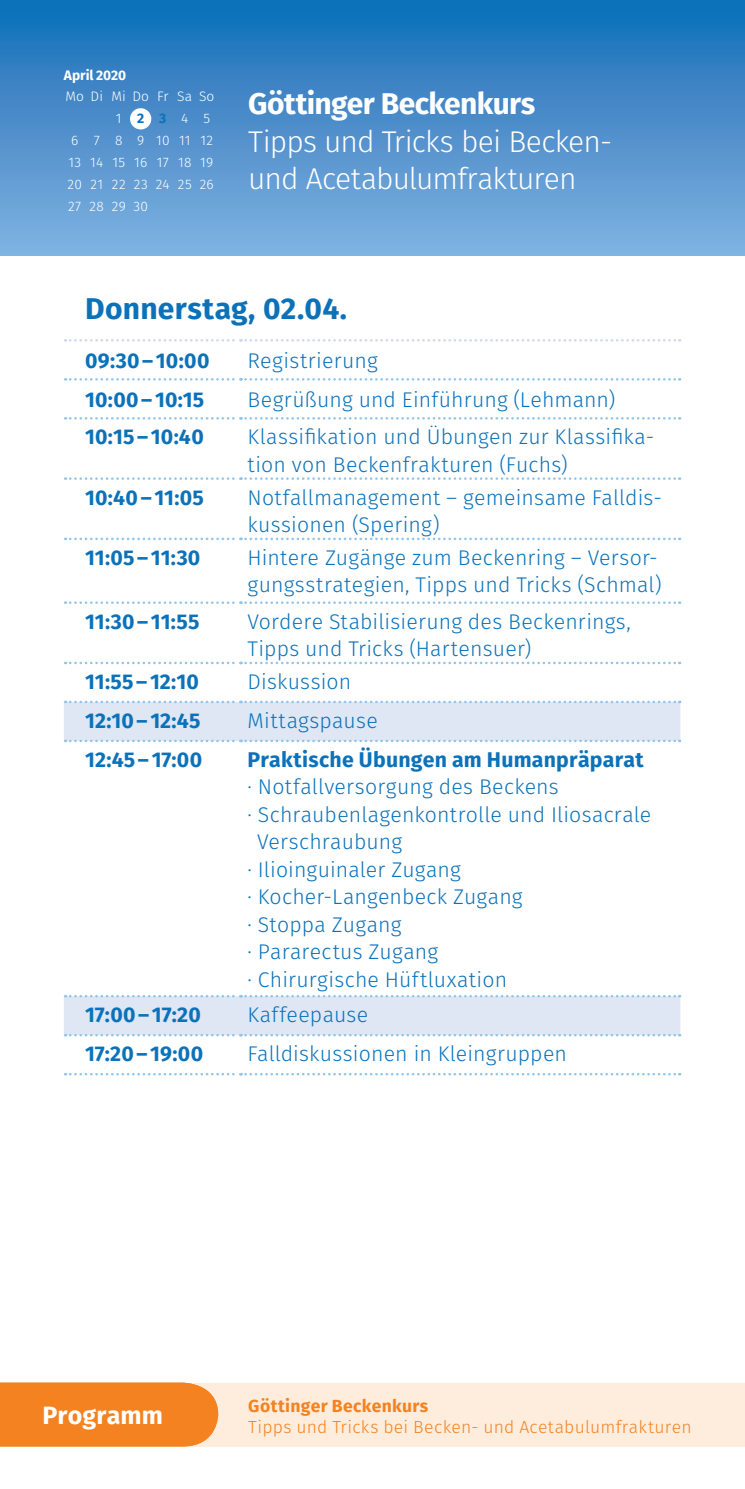
<style>
.page{position:relative;width:745px;height:1489px;background:#fff}
.page>*{position:absolute;margin:0;border:0;box-sizing:border-box;transform-origin:0 0}
.t1{font:300 30px/37.5px "Fira Sans";letter-spacing:-.03em;color:#fff}
.t2{font:700 30px "Fira Sans";letter-spacing:-.02em;color:#fff}
.t3{font:700 30px "Fira Sans";letter-spacing:.01em;color:#0b72ba}
.t4{font:700 25px "Fira Sans";letter-spacing:.005em;color:#fff}
.t5{font:300 21.25px/27.5px "Fira Sans";letter-spacing:.01em;color:#0b72ba}
.t6{font:700 21.25px "Fira Sans";letter-spacing:.01em;color:#0b72ba}
.t7{font:300 17.5px "Fira Sans";letter-spacing:.015em;color:#f58220}
.t8{font:700 17.5px "Fira Sans";letter-spacing:.02em;color:#f58220}
.t9{font:300 13.75px "Fira Sans";letter-spacing:.02em;color:#fff}
.t10{font:300 13.75px "Fira Sans";color:#fff}
.t11{font:300 13.75px "Fira Sans";letter-spacing:.04em;color:#fff}
.t12{font:700 13.75px "Fira Sans";letter-spacing:-.005em;color:#fff}
.s1{font-weight:700;color:#0b72ba}
</style>
<div class="page">
<div style="left:0;top:1382px;width:744px;height:64px;background:#feeddc"></div>
<div style="left:0;top:0;width:744px;height:255px;background:linear-gradient(to bottom,#106db7,#85b2e0)"></div>
<div style="left:0;top:1382px;width:218px;height:64px;background:#f58220"></div>
<svg style="left:64px;top:702px;width:616px;height:333px"></svg>
<svg style="left:65px;top:339px;width:614px;height:2px"></svg>
<svg style="left:65px;top:378px;width:614px;height:2px"></svg>
<svg style="left:65px;top:417px;width:614px;height:2px"></svg>
<svg style="left:65px;top:477px;width:614px;height:3px"></svg>
<svg style="left:65px;top:700px;width:614px;height:3px"></svg>
<svg style="left:65px;top:994px;width:614px;height:3px"></svg>
<svg style="left:65px;top:1033px;width:614px;height:3px;background:#cddff2"></svg>
<svg style="left:65px;top:1073px;width:614px;height:2px"></svg>
<svg style="left:65px;top:661px;width:614px;height:3px"></svg>
<svg style="left:65px;top:739px;width:614px;height:3px;background:#cde0f2"></svg>
<svg style="left:65px;top:537px;width:614px;height:3px"></svg>
<svg style="left:65px;top:601px;width:614px;height:3px"></svg>
<div style="left:130px;top:108px;width:21px;height:21px;background:#fff;border-radius:50%"></div>
<p class="t12" style="left:64px;top:63px;width:64px">April 2020</p>
<p class="t10" style="left:65px;top:87px;width:150px">Mo Di Mi Do Fr Sa So</p>
<p class="t9" style="left:116px;top:109px;width:96px">1<span class="s1">23</span>45</p>
<p class="t9" style="left:71px;top:131px;width:143px">6 7 8 9 101112</p>
<p class="t9" style="left:68px;top:153px;width:146px">13 14 15 16 17 18 19</p>
<p class="t11" style="left:67px;top:175px;width:148px">20 21 22 23 24 25 26</p>
<p class="t9" style="left:68px;top:197px;width:81px">27 28 29 30</p>
<h1 class="t2" style="left:248px;top:78px;width:288px">Göttinger Beckenkurs</h1>
<h1 class="t1" style="left:248px;top:122px;width:365px">Tipps und Tricks bei Becken&shy;und Acetabulumfrakturen</h1>
<h1 class="t3" style="left:85px;top:283px;width:263px">Donnerstag, 02.04.</h1>
<p class="t6" style="left:85px;top:343px;width:126px">09:30–10:00</p>
<p class="t5" style="left:247px;top:347px;width:132px">Registrierung</p>
<p class="t6" style="left:85px;top:382px;width:121px">10:00–10:15</p>
<p class="t5" style="left:247px;top:386px;width:369px">Begrüßung und Einführung (Lehmann)</p>
<p class="t6" style="left:85px;top:419px;width:120px">10:15–10:40</p>
<p class="t5" style="left:247px;top:423px;width:408px">Klassifikation und Übungen zur Klassifika&shy;tion von Beckenfrakturen (Fuchs)</p>
<p class="t6" style="left:85px;top:479px;width:120px">10:40–11:05</p>
<p class="t5" style="left:247px;top:483px;width:415px">Notfallmanagement – gemeinsame Falldis&shy;kussionen (Spering)</p>
<p class="t6" style="left:85px;top:539px;width:117px">11:05–11:30</p>
<p class="t5" style="left:247px;top:543px;width:415px">Hintere Zugänge zum Beckenring – Versor&shy;gungsstrategien, Tipps und Tricks (Schmal)</p>
<p class="t6" style="left:85px;top:603px;width:116px">11:30–11:55</p>
<p class="t5" style="left:247px;top:607px;width:384px">Vordere Stabilisierung des Beckenrings,<br>Tipps und Tricks (Hartensuer)</p>
<p class="t6" style="left:85px;top:663px;width:115px">11:55–12:10</p>
<p class="t5" style="left:247px;top:667px;width:105px">Diskussion</p>
<p class="t6" style="left:85px;top:702px;width:117px">12:10–12:45</p>
<p class="t5" style="left:247px;top:706px;width:132px">Mittagspause</p>
<p class="t6" style="left:85px;top:741px;width:118px">12:45–17:00</p>
<p class="t6" style="left:247px;top:741px;width:397px">Praktische Übungen am Humanpräparat</p>
<p class="t5" style="left:247px;top:773px;width:312px">· Notfallversorgung des Beckens</p>
<p class="t5" style="left:247px;top:800px;width:405px">· Schraubenlagenkontrolle und Iliosacrale</p>
<p class="t5" style="left:257px;top:828px;width:146px">Verschraubung</p>
<p class="t5" style="left:247px;top:855px;width:215px">· Ilioinguinaler Zugang</p>
<p class="t5" style="left:247px;top:883px;width:276px">· Kocher-Langenbeck Zugang</p>
<p class="t5" style="left:247px;top:910px;width:155px">· Stoppa Zugang</p>
<p class="t5" style="left:247px;top:938px;width:192px">· Pararectus Zugang</p>
<p class="t5" style="left:247px;top:965px;width:261px">· Chirurgische Hüftluxation</p>
<p class="t6" style="left:85px;top:996px;width:117px">17:00–17:20</p>
<p class="t5" style="left:247px;top:1000px;width:122px">Kaffeepause</p>
<p class="t6" style="left:85px;top:1035px;width:119px">17:20–19:00</p>
<p class="t5" style="left:247px;top:1039px;width:321px">Falldiskussionen in Kleingruppen</p>
<p class="t4" style="left:43px;top:1394px;width:122px">Programm</p>
<p class="t8" style="left:248px;top:1390px;width:181px">Göttinger Beckenkurs</p>
<p class="t7" style="left:248px;top:1414px;width:444px">Tipps und Tricks bei Becken- und Acetabulumfrakturen</p>
</div>
